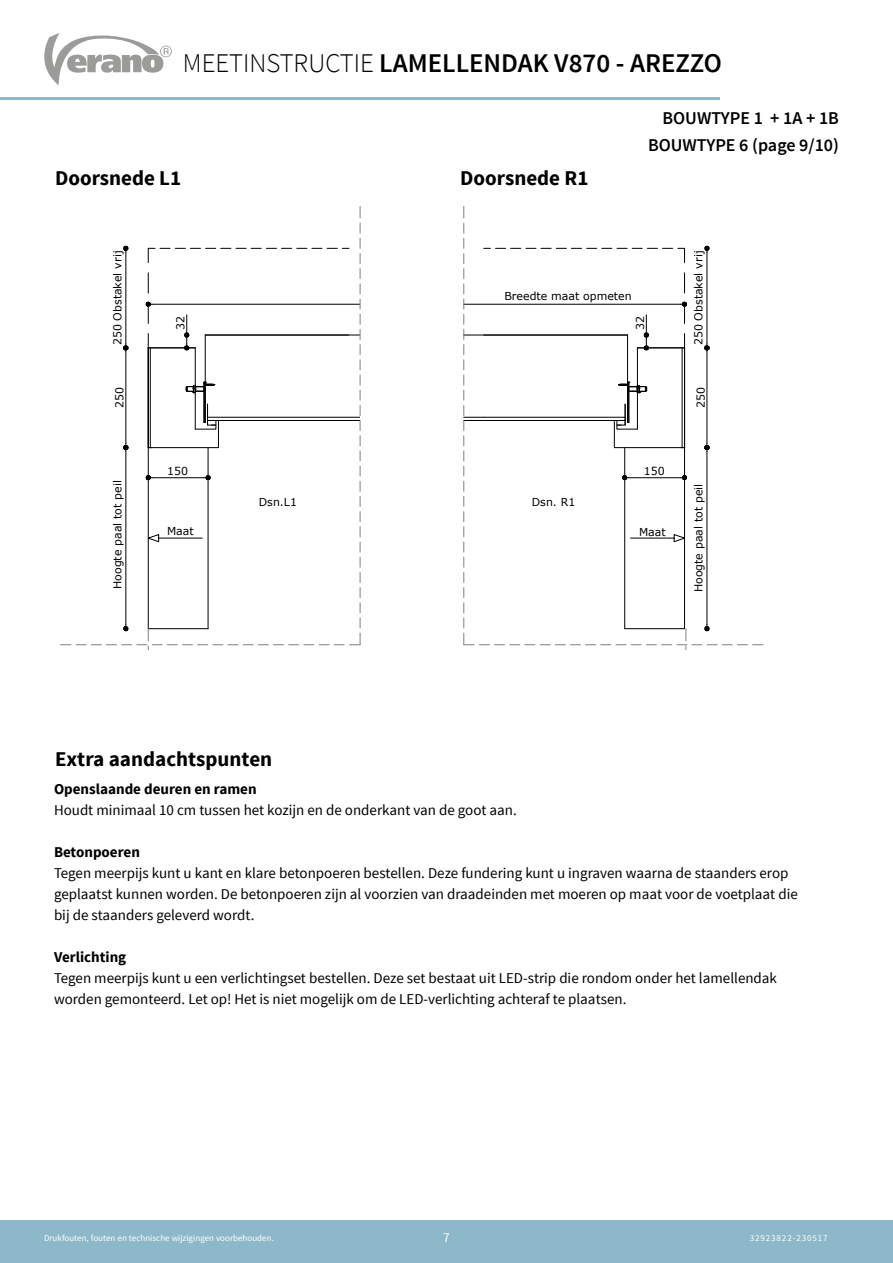
<style>
.page{position:relative;width:893px;height:1263px;background:#fff}
.page>*{position:absolute;margin:0;border:0;box-sizing:border-box;transform-origin:0 0}
.t1{font:600 27px "Source Sans Pro";color:#000}
.t2{font:700 21px "Source Sans Pro";color:#000}
.t3{font:600 18px/27px "Source Sans Pro";color:#000;text-align:right}
.t4{font:15px/21px "Source Sans Pro";color:#000}
.t5{font:700 15px "Source Sans Pro";color:#000}
.t6{font:13.5px "Source Sans Pro";color:#fff}
.t7{font:10.95px "Verdana";color:#000}
.t8{font:9px "Source Sans Pro";color:#fff}
.t9{font:9px "Source Sans Pro";letter-spacing:.1em;color:#fff}
.s1{font-weight:300}
</style>
<div class="page">
<div style="left:0;top:1220px;width:893px;height:43px;background:#8db8c9"></div>
<svg style="left:44px;top:33px;width:128px;height:52px"></svg>
<hr style="left:0;top:97px;width:720px;height:3px;background:#8db8c9">
<hr style="left:216px;top:420px;width:144px;height:1px;background:#000">
<hr style="left:208px;top:417px;width:152px;height:1px;background:#000">
<hr style="left:205px;top:335px;width:155px;height:1px;background:#000">
<hr style="left:148px;top:448px;width:1px;height:181px;background:#000">
<hr style="left:208px;top:448px;width:1px;height:181px;background:#000">
<hr style="left:126px;top:352px;width:1px;height:92px;background:#000">
<hr style="left:152px;top:477px;width:52px;height:1px;background:#000">
<svg style="left:145px;top:475px;width:7px;height:5px"></svg>
<svg style="left:204px;top:475px;width:7px;height:5px"></svg>
<hr style="left:126px;top:451px;width:1px;height:174px;background:#000">
<svg style="left:123px;top:444px;width:6px;height:7px"></svg>
<svg style="left:148px;top:273px;width:1px;height:20px"></svg>
<hr style="left:152px;top:304px;width:208px;height:1px;background:#000">
<svg style="left:145px;top:301px;width:74px;height:147px"></svg>
<hr style="left:126px;top:252px;width:1px;height:92px;background:#000">
<svg style="left:123px;top:246px;width:6px;height:6px"></svg>
<svg style="left:123px;top:344px;width:6px;height:8px"></svg>
<svg style="left:148px;top:248px;width:52px;height:15px"></svg>
<svg style="left:206px;top:248px;width:143px;height:1px"></svg>
<svg style="left:360px;top:206px;width:1px;height:133px"></svg>
<svg style="left:360px;top:345px;width:1px;height:161px"></svg>
<svg style="left:60px;top:512px;width:301px;height:137px"></svg>
<hr style="left:485px;top:420px;width:132px;height:1px;background:#000">
<hr style="left:485px;top:417px;width:140px;height:1px;background:#000">
<hr style="left:484px;top:335px;width:144px;height:1px;background:#000">
<hr style="left:684px;top:448px;width:1px;height:181px;background:#000">
<hr style="left:624px;top:448px;width:1px;height:181px;background:#000">
<hr style="left:707px;top:352px;width:1px;height:92px;background:#000">
<hr style="left:629px;top:477px;width:51px;height:1px;background:#000">
<svg style="left:680px;top:475px;width:7px;height:5px"></svg>
<svg style="left:622px;top:475px;width:7px;height:5px"></svg>
<hr style="left:707px;top:451px;width:1px;height:174px;background:#000">
<svg style="left:704px;top:444px;width:6px;height:7px"></svg>
<hr style="left:464px;top:304px;width:216px;height:1px;background:#000">
<hr style="left:707px;top:252px;width:1px;height:92px;background:#000">
<svg style="left:704px;top:246px;width:6px;height:6px"></svg>
<svg style="left:704px;top:344px;width:6px;height:8px"></svg>
<svg style="left:614px;top:301px;width:73px;height:147px"></svg>
<svg style="left:684px;top:273px;width:1px;height:20px"></svg>
<svg style="left:587px;top:248px;width:98px;height:15px"></svg>
<hr style="left:630px;top:538px;width:44px;height:1px;background:#000">
<svg style="left:674px;top:534px;width:11px;height:8px"></svg>
<svg style="left:463px;top:206px;width:118px;height:133px"></svg>
<svg style="left:463px;top:345px;width:22px;height:161px"></svg>
<svg style="left:463px;top:512px;width:117px;height:133px"></svg>
<svg style="left:586px;top:625px;width:177px;height:24px"></svg>
<h1 class="t1" style="left:183px;top:46px;width:540px"><span class="s1">MEETINSTRUCTIE</span> LAMELLENDAK V870 - AREZZO</h1>
<p class="t3" style="left:648px;top:105px;width:192px">BOUWTYPE 1 + 1A + 1B<br>BOUWTYPE 6 (page 9/10)</p>
<h2 class="t2" style="left:55px;top:164px;width:128px">Doorsnede L1</h2>
<h2 class="t2" style="left:460px;top:164px;width:130px">Doorsnede R1</h2>
<p class="t7" style="left:110px;top:345px;width:97px;rotate:-90deg">250 Obstakel vrij</p>
<p class="t7" style="left:173px;top:330px;width:15px;rotate:-90deg">32</p>
<p class="t7" style="left:504px;top:289px;width:129px">Breedte maat opmeten</p>
<p class="t7" style="left:633px;top:330px;width:15px;rotate:-90deg">32</p>
<p class="t7" style="left:691px;top:345px;width:97px;rotate:-90deg">250 Obstakel vrij</p>
<p class="t7" style="left:113px;top:408px;width:22px;rotate:-90deg">250</p>
<p class="t7" style="left:694px;top:408px;width:22px;rotate:-90deg">250</p>
<p class="t7" style="left:167px;top:464px;width:22px">150</p>
<p class="t7" style="left:644px;top:464px;width:22px">150</p>
<p class="t7" style="left:110px;top:589px;width:110px;rotate:-90deg">Hoogte paal tot peil</p>
<p class="t7" style="left:167px;top:524px;width:28px">Maat</p>
<p class="t7" style="left:259px;top:495px;width:40px">Dsn.L1</p>
<p class="t7" style="left:532px;top:495px;width:45px">Dsn. R1</p>
<p class="t7" style="left:639px;top:525px;width:28px">Maat</p>
<p class="t7" style="left:691px;top:592px;width:110px;rotate:-90deg">Hoogte paal tot peil</p>
<h2 class="t2" style="left:55px;top:746px;width:219px">Extra aandachtspunten</h2>
<p class="t5" style="left:54px;top:779px;width:204px">Openslaande deuren en ramen</p>
<p class="t4" style="left:54px;top:799px;width:464px">Houdt minimaal 10 cm tussen het kozijn en de onderkant van de goot aan.</p>
<p class="t5" style="left:54px;top:842px;width:87px">Betonpoeren</p>
<p class="t4" style="left:54px;top:862px;width:745px">Tegen meerpijs kunt u kant en klare betonpoeren bestellen. Deze fundering kunt u ingraven waarna de staanders erop geplaatst kunnen worden. De betonpoeren zijn al voorzien van draadeinden met moeren op maat voor de voetplaat die bij de staanders geleverd wordt.</p>
<p class="t5" style="left:54px;top:947px;width:74px">Verlichting</p>
<p class="t4" style="left:54px;top:967px;width:725px">Tegen meerpijs kunt u een verlichtingset bestellen. Deze set bestaat uit LED-strip die rondom onder het lamellendak worden gemonteerd. Let op! Het is niet mogelijk om de LED-verlichting achteraf te plaatsen.</p>
<p class="t7" style="left:168px;top:903px;width:22px">150</p>
<p class="t7" style="left:168px;top:971px;width:28px">Maat</p>
<p class="t7" style="left:265px;top:971px;width:28px">Maat</p>
<p class="t7" style="left:544px;top:972px;width:28px">Maat</p>
<p class="t7" style="left:641px;top:972px;width:28px">Maat</p>
<p class="t8" style="left:44px;top:1233px;width:231px">Drukfouten, fouten en technische wijzigingen voorbehouden.</p>
<p class="t6" style="left:443px;top:1229px;width:8px">7</p>
<p class="t9" style="left:750px;top:1233px;width:80px">32923822-230517</p>
</div>
